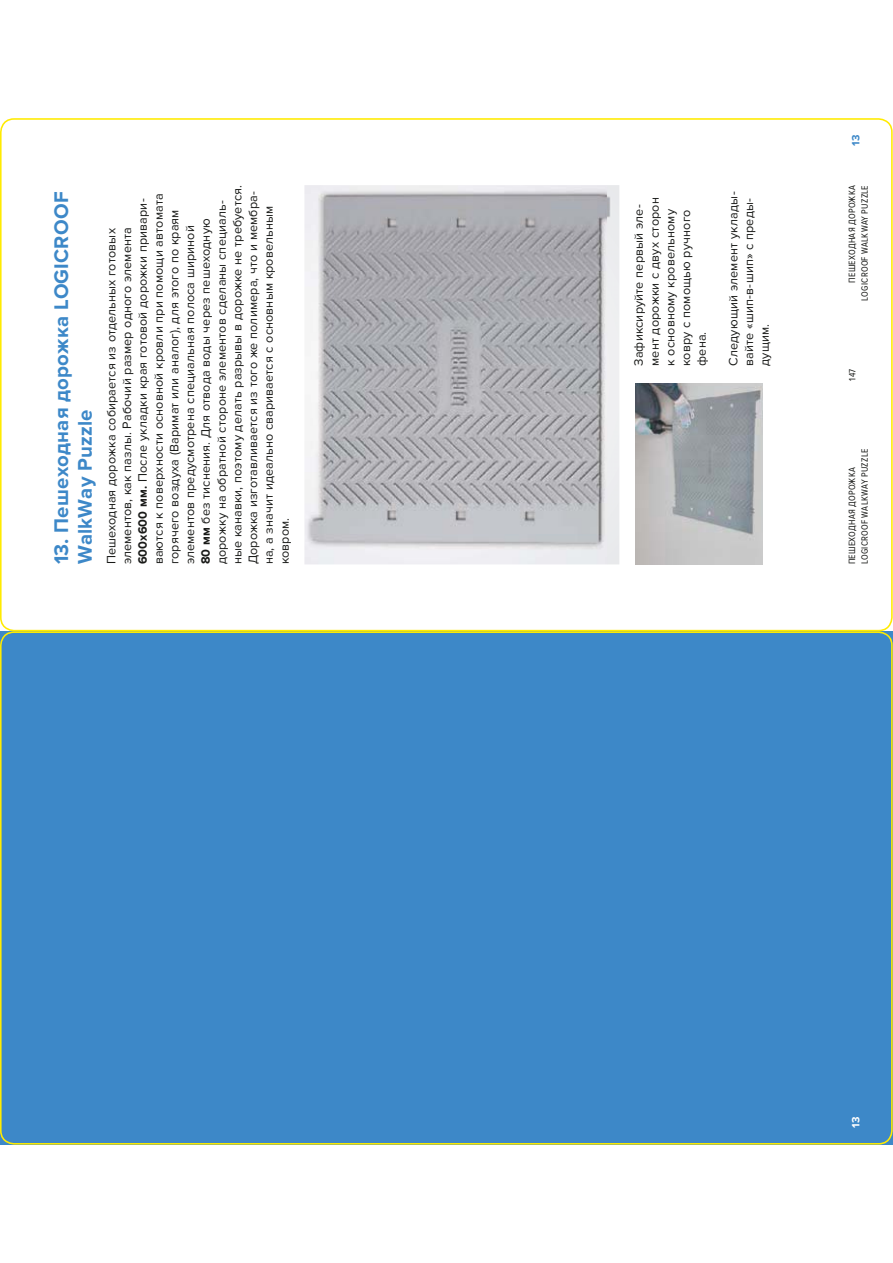
<style>
.page{position:relative;width:893px;height:1263px;background:#fff}
.page>*{position:absolute;margin:0;border:0;box-sizing:border-box;transform-origin:0 0}
.t1{font:700 20.4px/23.5px "Proxima Nova";letter-spacing:.01em;color:#3d88c8}
.t2{font:12.6px/15.8px "Proxima Nova";letter-spacing:.01em;color:#181917}
.t3{font:700 10.95px "Proxima Nova A";color:#3d88c8}
.t4{font:700 10.95px "Proxima Nova A";color:#fff}
.t5{font:9.45px/12.6px "Proxima Nova Cond";letter-spacing:.025em;color:#181917}
.s1{font-weight:700}
</style>
<div class="page">
<div style="left:0;top:631px;width:893px;height:514px;background:#3d88c8"></div>
<div style="left:607px;top:185px;width:12px;height:379px;background:#edeef0"></div>
<img style="left:304px;top:185px;width:303px;height:379px">
<img style="left:635px;top:384px;width:128px;height:180px">
<h1 class="t1" style="left:51px;top:564px;width:374px;rotate:-90deg">13. Пешеходная дорожка LOGICROOF<br>WalkWay Puzzle</h1>
<p class="t2" style="left:104px;top:564px;width:381px;rotate:-90deg">Пешеходная дорожка собирается из отдельных готовых элементов, как пазлы. Рабочий размер одного элемента <span class="s1">600х600 мм.</span> После укладки края готовой дорожки привари&shy;ваются к поверхности основной кровли при помощи автомата горячего воздуха (Варимат или аналог), для этого по краям элементов предусмотрена специальная полоса шириной<br><span class="s1">80 мм</span> без тиснения. Для отвода воды через пешеходную дорожку на обратной стороне элементов сделаны специаль&shy;ные канавки, поэтому делать разрывы в дорожке не требуется.<br>Дорожка изготавливается из того же полимера, что и мембра&shy;на, а значит идеально сваривается с основным кровельным ковром.</p>
<p class="t2" style="left:632px;top:366px;width:170px;rotate:-90deg">Зафиксируйте первый эле&shy;мент дорожки с двух сторон к основному кровельному ковру с помощью ручного фена.</p>
<p class="t2" style="left:726px;top:366px;width:176px;rotate:-90deg">Следующий элемент уклады&shy;вайте «шип-в-шип» с преды&shy;дущим.</p>
<p class="t3" style="left:851px;top:146px;width:12px;rotate:-90deg">13</p>
<p class="t5" style="left:846px;top:301px;width:117px;text-align:right;rotate:-90deg">ПЕШЕХОДНАЯ ДОРОЖКА<br>LOGICROOF WALKWAY PUZZLE</p>
<p class="t5" style="left:846px;top:381px;width:13px;rotate:-90deg">147</p>
<p class="t5" style="left:846px;top:564px;width:117px;rotate:-90deg">ПЕШЕХОДНАЯ ДОРОЖКА<br>LOGICROOF WALKWAY PUZZLE</p>
<p class="t4" style="left:851px;top:1128px;width:12px;rotate:-90deg">13</p>
</div>
